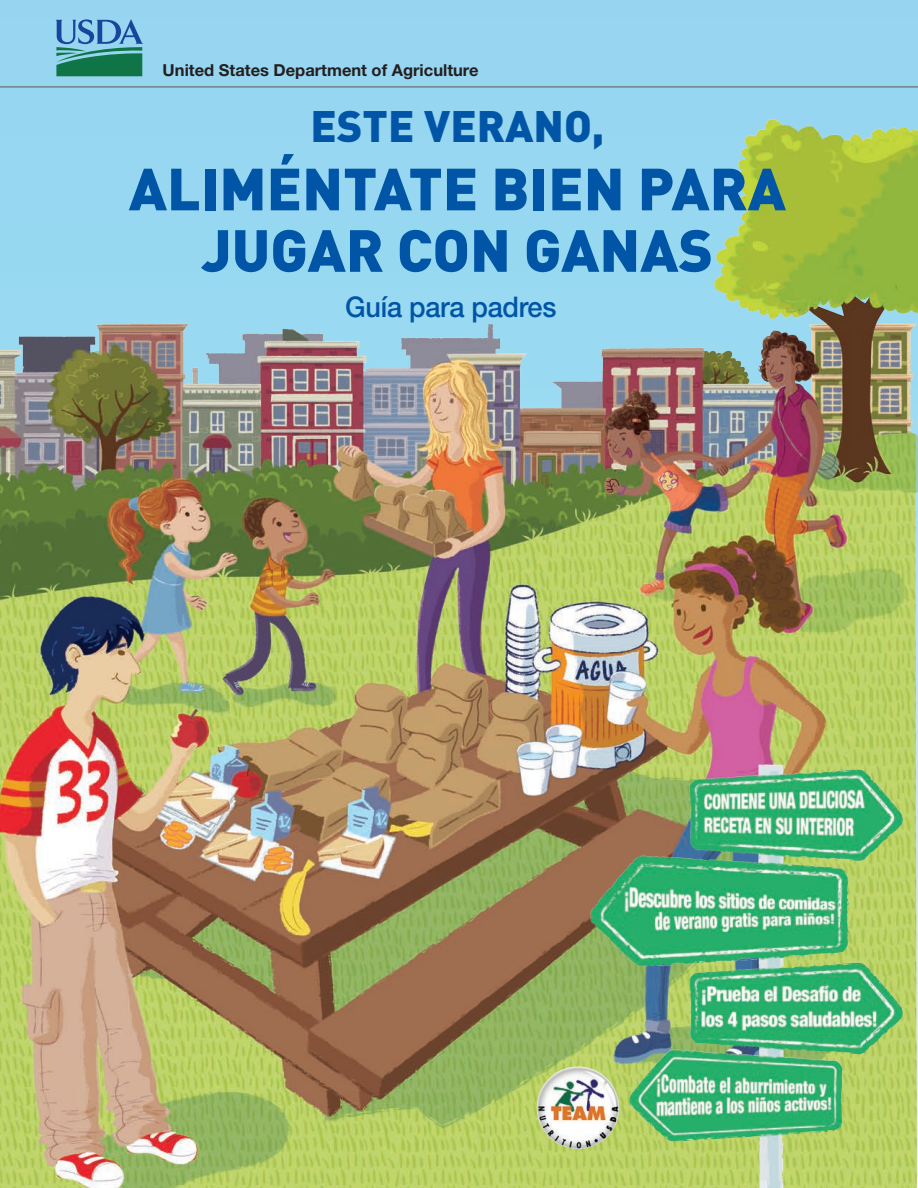
<style>
.page{position:relative;width:918px;height:1188px;background:#fff}
.page>*{position:absolute;margin:0;border:0;box-sizing:border-box;transform-origin:0 0}
.t1{font:900 58.5px/61.5px "DIN";color:#0155a7;text-align:center}
.t2{font:900 43.5px "DIN";color:#0155a7}
.t3{font:500 28.5px "Helvetica Neue LT Std";letter-spacing:-.01em;color:#0155a7;scale:.95 1}
.t4{font:700 16.5px "Helvetica Neue LT Std";color:#231f20}
</style>
<div class="page">
<img style="left:0;top:0;width:918px;height:1188px">
<img style="left:582px;top:751px;width:331px;height:437px">
<hr style="left:0;top:86px;width:918px;height:2px;background:#718088">
<img style="left:537px;top:1066px;width:82px;height:83px;border-radius:41px">
<p class="t4" style="left:163px;top:60px;width:317px">United States Department of Agriculture</p>
<h1 class="t2" style="left:310px;top:97px;width:295px">ESTE VERANO,</h1>
<h1 class="t1" style="left:129px;top:155px;width:659px">ALIMÉNTATE BIEN PARA<br>JUGAR CON GANAS</h1>
<p class="t3" style="left:345px;top:290px;width:224px">Guía para padres</p>
</div>
